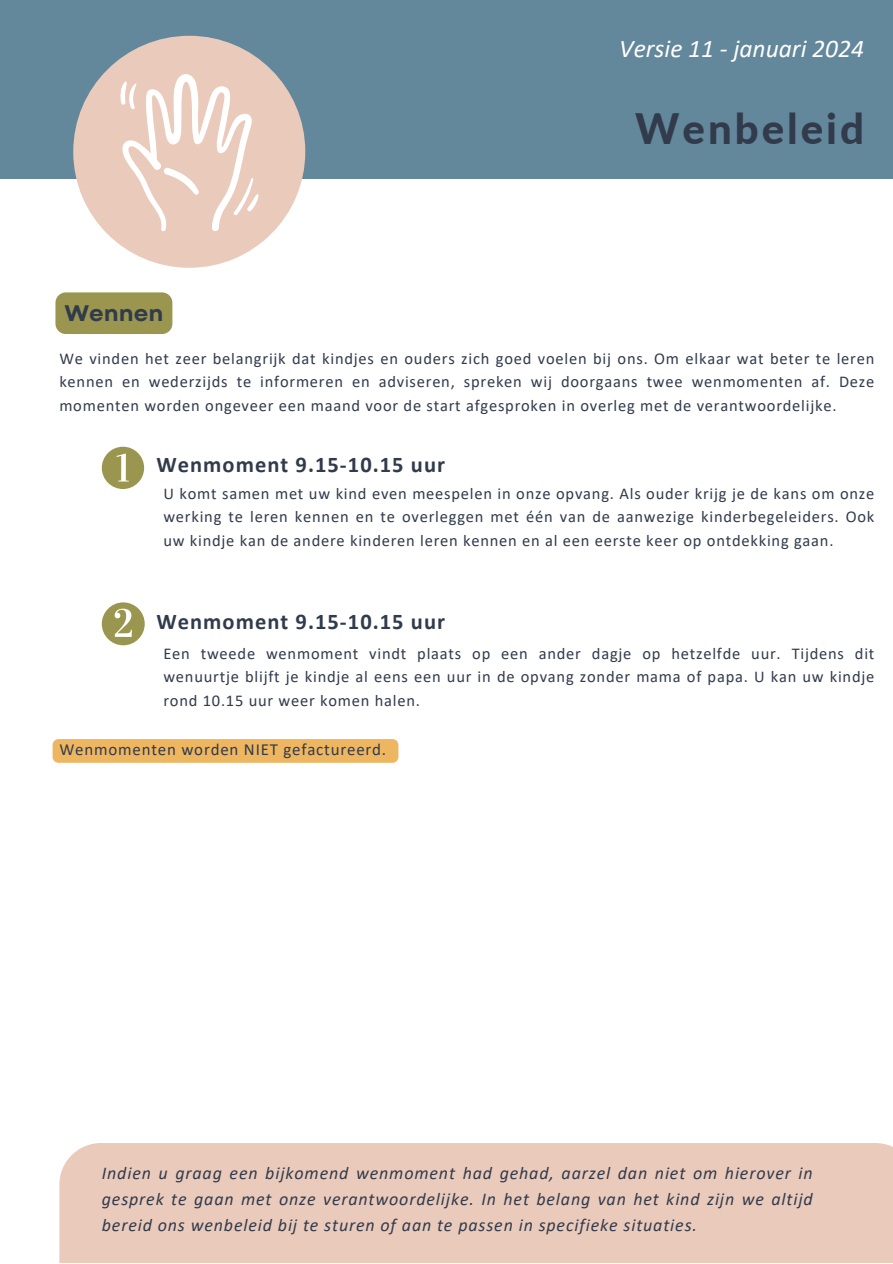
<style>
.page{position:relative;width:893px;height:1264px;background:#fff}
.page>*{position:absolute;margin:0;border:0;box-sizing:border-box;transform-origin:0 0}
.t1{font:800 42px "Lato";letter-spacing:.07em;color:#323b4c}
.t2{font:italic 25.5px "Calibri";color:#fff}
.t3{font:700 22.5px "Calibri";letter-spacing:.045em;color:#323b4c}
.t4{font:700 22.5px "Garet";color:#323b4c}
.t5{font:italic 18px/25.8px "Calibri";letter-spacing:.045em;color:#323b4c;text-align:justify}
.t6{font:16.95px "Calibri";letter-spacing:.045em;color:#323b4c}
.t7{font:16.5px/23.5px "Calibri";letter-spacing:.045em;color:#323b4c;text-align:justify}
</style>
<div class="page">
<div style="left:59px;top:1142px;width:833px;height:120px;background:#eacabb"></div>
<svg style="left:102px;top:446px;width:42px;height:43px"></svg>
<svg style="left:102px;top:602px;width:42px;height:43px"></svg>
<div style="left:0;top:0;width:892px;height:179px;background:#63879b"></div>
<div style="left:73px;top:36px;width:232px;height:232px;background:#eacabb;border-radius:50%"></div>
<svg style="left:120px;top:74px;width:138px;height:158px"></svg>
<div style="left:53px;top:739px;width:345px;height:23px;background:#eeb661;border-radius:6px"></div>
<div style="left:55px;top:292px;width:117px;height:42px;background:#9a964f;border-radius:10px"></div>
<p class="t2" style="left:619px;top:38px;width:246px">Versie 11 - januari 2024</p>
<p class="t4" style="left:64px;top:296px;width:100px">Wennen</p>
<p class="t1" style="left:635px;top:102px;width:230px">Wenbeleid</p>
<p class="t7" style="left:59px;top:348px;width:816px">We vinden het zeer belangrijk dat kindjes en ouders zich goed voelen bij ons. Om elkaar wat beter te leren kennen en wederzijds te informeren en adviseren, spreken wij doorgaans twee wenmomenten af. Deze momenten worden ongeveer een maand voor de start afgesproken in overleg met de verantwoordelijke.</p>
<p class="t3" style="left:156px;top:455px;width:290px">Wenmoment 9.15-10.15 uur</p>
<p class="t7" style="left:163px;top:482px;width:712px">U komt samen met uw kind even meespelen in onze opvang. Als ouder krijg je de kans om onze werking te leren kennen en te overleggen met één van de aanwezige kinderbegeleiders. Ook uw kindje kan de andere kinderen leren kennen en al een eerste keer op ontdekking gaan.</p>
<p class="t3" style="left:156px;top:612px;width:290px">Wenmoment 9.15-10.15 uur</p>
<p class="t7" style="left:163px;top:642px;width:712px">Een tweede wenmoment vindt plaats op een ander dagje op hetzelfde uur. Tijdens dit wenuurtje blijft je kindje al eens een uur in de opvang zonder mama of papa. U kan uw kindje rond 10.15 uur weer komen halen.</p>
<p class="t6" style="left:59px;top:742px;width:328px">Wenmomenten worden NIET gefactureerd.</p>
<p class="t5" style="left:102px;top:1161px;width:712px">Indien u graag een bijkomend wenmoment had gehad, aarzel dan niet om hierover in gesprek te gaan met onze verantwoordelijke. In het belang van het kind zijn we altijd bereid ons wenbeleid bij te sturen of aan te passen in specifieke situaties.</p>
</div>
